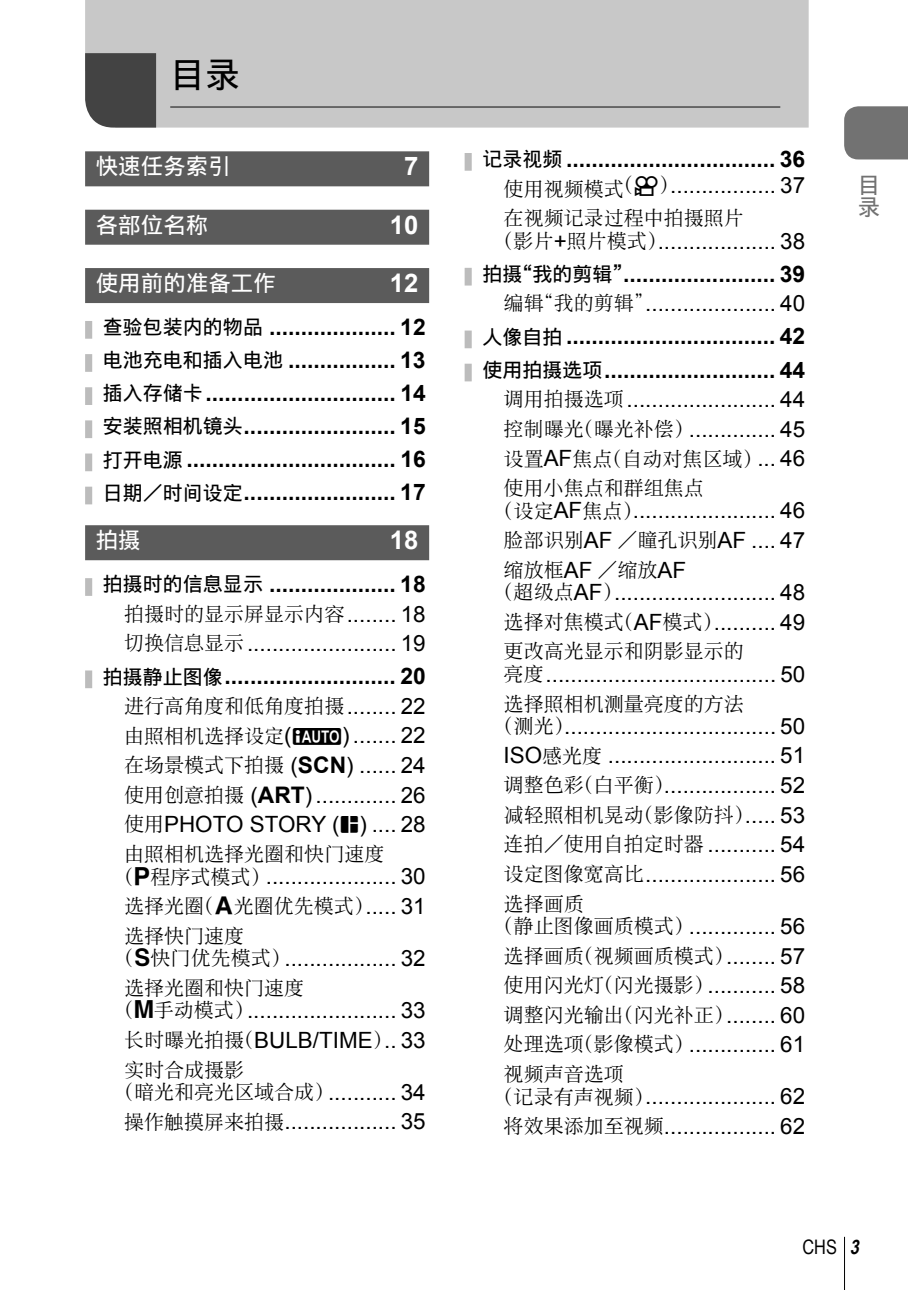
<style>
.page{position:relative;width:908px;height:1290px;background:#fff}
.page>*{position:absolute;margin:0;border:0;box-sizing:border-box;transform-origin:0 0}
.t1{font:35px "DF Hei W5 A";color:#000}
.t2{font:700 25.75px "Arial";color:#fff}
.t3{font:700 22.75px/33.2px "Arial";color:#000;text-align:justify}
.t4{font:22.5px/29.5px "Arial";color:#000;text-align:center}
.t5{font:22.5px "DF Hei W5 A";color:#fff}
.t6{font:22.5px/22.5px "DF Hei W5 A";color:#727272}
.t7{font:20px/29.5px "DF Song W3 A";color:#000}
.t8{font:20px "Arial Narrow";color:#000}
.s1{font-family:"DF Hei W5 A";font-weight:400;font-size:20px}
.s2{font-family:"Arial";font-size:22.5px}
.s3{font-family:"DF Song W3 A";font-size:20px}
.s4{font-family:"Olymp 16";font-size:20px}
.s5{font-weight:700;font-size:22.75px}
.s6{font-family:"Olympus 2";font-size:20px}
.s7{font-family:"Olympus 2"}
.s8{font-family:"Olympus 1";font-size:20px}
.s9{font-weight:700;font-style:italic}
</style>
<div class="page">
<hr style="left:843px;top:1237px;width:1px;height:53px;background:#000">
<div style="left:844px;top:106px;width:63px;height:53px;background:#727272"></div>
<div style="left:85px;top:0;width:723px;height:128px;background:#c8c8c8"></div>
<div style="left:85px;top:53px;width:71px;height:75px;background:#434343"></div>
<hr style="left:170px;top:106px;width:610px;height:2px;background:#434343">
<div style="left:85px;top:151px;width:344px;height:35px;background:#5b5b5b"></div>
<div style="left:85px;top:210px;width:344px;height:35px;background:#5b5b5b"></div>
<div style="left:85px;top:268px;width:344px;height:35px;background:#5b5b5b"></div>
<div style="left:85px;top:321px;width:7px;height:18px;background:#bcbcbc"></div>
<div style="left:85px;top:354px;width:7px;height:18px;background:#bcbcbc"></div>
<div style="left:85px;top:387px;width:7px;height:18px;background:#bcbcbc"></div>
<div style="left:85px;top:420px;width:7px;height:18px;background:#bcbcbc"></div>
<div style="left:85px;top:453px;width:7px;height:18px;background:#bcbcbc"></div>
<div style="left:85px;top:487px;width:7px;height:17px;background:#bcbcbc"></div>
<div style="left:85px;top:525px;width:344px;height:35px;background:#5b5b5b"></div>
<div style="left:85px;top:578px;width:7px;height:18px;background:#bcbcbc"></div>
<div style="left:85px;top:670px;width:7px;height:18px;background:#bcbcbc"></div>
<div style="left:464px;top:153px;width:7px;height:18px;background:#bcbcbc"></div>
<div style="left:464px;top:268px;width:7px;height:17px;background:#bcbcbc"></div>
<div style="left:464px;top:330px;width:7px;height:18px;background:#bcbcbc"></div>
<div style="left:464px;top:364px;width:7px;height:17px;background:#bcbcbc"></div>
<h1 class="t1" style="left:170px;top:57px;width:71px">⽬录</h1>
<p class="t5" style="left:96px;top:155px;width:136px">快速任务索引</p>
<p class="t2" style="left:404px;top:152px;width:16px">7</p>
<p class="t5" style="left:96px;top:213px;width:114px">各部位名称</p>
<p class="t2" style="left:390px;top:210px;width:30px">10</p>
<p class="t5" style="left:96px;top:272px;width:181px">使⽤前的准备⼯作</p>
<p class="t2" style="left:390px;top:269px;width:30px">12</p>
<p class="t3" style="left:103px;top:310px;width:324px"><span class="s1">查验包装内的物品</span> .................... 12<span class="s1">电池充电和插⼊电池</span> ................. 13<span class="s1">插⼊存储卡</span> .............................. 14<span class="s1">安装照相机镜头</span> ........................ 15<span class="s1">打开电源</span> ................................. 16 <span class="s1">⽇期／时间设定</span> ........................ 17</p>
<p class="t5" style="left:96px;top:529px;width:46px">拍摄</p>
<p class="t2" style="left:390px;top:526px;width:30px">18</p>
<p class="t3" style="left:103px;top:567px;width:324px"><span class="s1">拍摄时的信息显⽰</span> .................... 18</p>
<p class="t7" style="left:124px;top:599px;width:303px">拍摄时的显⽰屏显⽰内容 <span class="s2">........ 18</span></p>
<p class="t4" style="left:124px;top:629px;width:303px"><span class="s3">切换信息显⽰</span> ........................ 19</p>
<p class="t3" style="left:103px;top:660px;width:324px"><span class="s1">拍摄静⽌图像</span> ........................... 20</p>
<p class="t7" style="left:124px;top:691px;width:303px">进⾏⾼⾓度和低⾓度拍摄 <span class="s2">........ 22</span></p>
<p class="t4" style="left:124px;top:721px;width:303px;text-align:justify"><span class="s3">由照相机选择设定</span>(<span class="s4">A</span>) ....... 22<span class="s3">在场景模式下拍摄</span> (<span class="s5">SCN</span>) ...... 24<span class="s3">使⽤创意拍摄</span> (<span class="s5">ART</span>) ............. 26<span class="s3">使⽤</span>PHOTO STORY (<span class="s4">J</span>) .... 28</p>
<p class="t7" style="left:124px;top:839px;width:261px">由照相机选择光圈和快门速度</p>
<p class="t4" style="left:114px;top:862px;width:313px"><span class="s3">（</span><span class="s6">P</span><span class="s3">程序式模式）</span>..................... 30</p>
<p class="t7" style="left:124px;top:891px;width:303px">选择光圈（<span class="s7">A</span>光圈优先模式）<span class="s2">..... 31</span>选择快门速度</p>
<p class="t4" style="left:114px;top:943px;width:313px"><span class="s3">（</span><span class="s6">S</span><span class="s3">快门优先模式）</span>.................. 32</p>
<p class="t7" style="left:124px;top:973px;width:181px">选择光圈和快门速度</p>
<p class="t4" style="left:114px;top:995px;width:313px"><span class="s3">（</span><span class="s6">M</span><span class="s3">⼿动模式）</span>........................ 33<span class="s3">长时曝光拍摄（</span>BULB/TIME<span class="s3">）</span>.. 33</p>
<p class="t7" style="left:124px;top:1054px;width:121px">实时合成摄影</p>
<p class="t4" style="left:114px;top:1077px;width:313px"><span class="s3">（暗光和亮光区域合成）</span>........... 34<span class="s3">操作触摸屏来拍摄</span> .................. 35</p>
<p class="t3" style="left:482px;top:142px;width:324px"><span class="s1">记录视频</span> ................................. 36</p>
<p class="t4" style="left:503px;top:170px;width:303px"><sub>使⽤视频模式</sub><span class="s3">（</span><span class="s8">n</span><span class="s3">）</span>................. 37</p>
<p class="t7" style="left:503px;top:203px;width:242px">在视频记录过程中拍摄照⽚</p>
<p class="t4" style="left:493px;top:226px;width:313px"><span class="s3">（影⽚</span>+<span class="s3">照⽚模式）</span>................... 38</p>
<p class="t3" style="left:482px;top:257px;width:324px"><span class="s1">拍摄“我的剪辑”</span>........................ 39</p>
<p class="t4" style="left:503px;top:289px;width:303px"><span class="s3">编辑“我的剪辑”</span>..................... 40</p>
<p class="t3" style="left:482px;top:320px;width:324px"><span class="s1">⼈像⾃拍</span> ................................. 42<span class="s1">使⽤拍摄选项</span> ........................... 44</p>
<p class="t4" style="left:503px;top:384px;width:303px;text-align:left"><span class="s3">调⽤拍摄选项</span> ........................ 44<span class="s3">控制曝光（曝光补偿）</span>.............. 45</p>
<p class="t7" style="left:503px;top:443px;width:303px">设置<span class="s2">AF</span>焦点（⾃动对焦区域）<span class="s2">... 46</span>使⽤⼩焦点和群组焦点</p>
<p class="t4" style="left:493px;top:496px;width:313px"><span class="s3">（设定</span>AF<span class="s3">焦点）</span>....................... 46<span class="s3">脸部识别</span>AF <span class="s3">／瞳孔识别</span>AF .... 47</p>
<p class="t7" style="left:503px;top:555px;width:184px">缩放框<span class="s2">AF</span> ／缩放<span class="s2">AF</span></p>
<p class="t4" style="left:493px;top:577px;width:313px"><span class="s3">（超级点</span>AF<span class="s3">）</span>.......................... 48<span class="s3">选择对焦模式（</span>AF<span class="s3">模式）</span>.......... 49</p>
<p class="t7" style="left:503px;top:636px;width:242px">更改⾼光显⽰和阴影显⽰的</p>
<p class="t4" style="left:503px;top:659px;width:303px"><span class="s3">亮度</span> ..................................... 50</p>
<p class="t7" style="left:503px;top:688px;width:242px">选择照相机测量亮度的⽅法</p>
<p class="t4" style="left:493px;top:711px;width:313px"><span class="s3">（测光）</span>.................................. 50<br>ISO<span class="s3">感光度</span> ........................... 51<span class="s3">调整⾊彩（⽩平衡）</span>.................. 52</p>
<p class="t7" style="left:503px;top:800px;width:303px">减轻照相机晃动（影像防抖）<span class="s2">..... 53</span></p>
<p class="t4" style="left:503px;top:830px;width:303px;text-align:left"><span class="s3">连拍／使⽤⾃拍定时器</span> ........... 54<span class="s3">设定图像宽⾼⽐</span> ..................... 56</p>
<p class="t7" style="left:503px;top:889px;width:81px">选择画质</p>
<p class="t4" style="left:493px;top:911px;width:313px"><span class="s3">（静⽌图像画质模式）</span>.............. 56</p>
<p class="t7" style="left:503px;top:941px;width:303px">选择画质（视频画质模式）<span class="s2">........ 57</span></p>
<p class="t4" style="left:503px;top:970px;width:303px"><span class="s3">使⽤闪光灯（闪光摄影）</span>........... 58</p>
<p class="t7" style="left:503px;top:1000px;width:303px">调整闪光输出（闪光补正）<span class="s2">........ 60</span></p>
<p class="t4" style="left:503px;top:1030px;width:303px"><span class="s3">处理选项（影像模式）</span>.............. 61</p>
<p class="t7" style="left:503px;top:1059px;width:121px">视频声⾳选项</p>
<p class="t4" style="left:493px;top:1082px;width:313px"><span class="s3">（记录有声视频）</span>..................... 62<span class="s3">将效果添加⾄视频</span> .................. 62</p>
<p class="t6" style="left:857px;top:174px;width:23px">⽬录</p>
<p class="t8" style="left:802px;top:1235px;width:62px">CHS <span class="s9">3</span></p>
</div>
